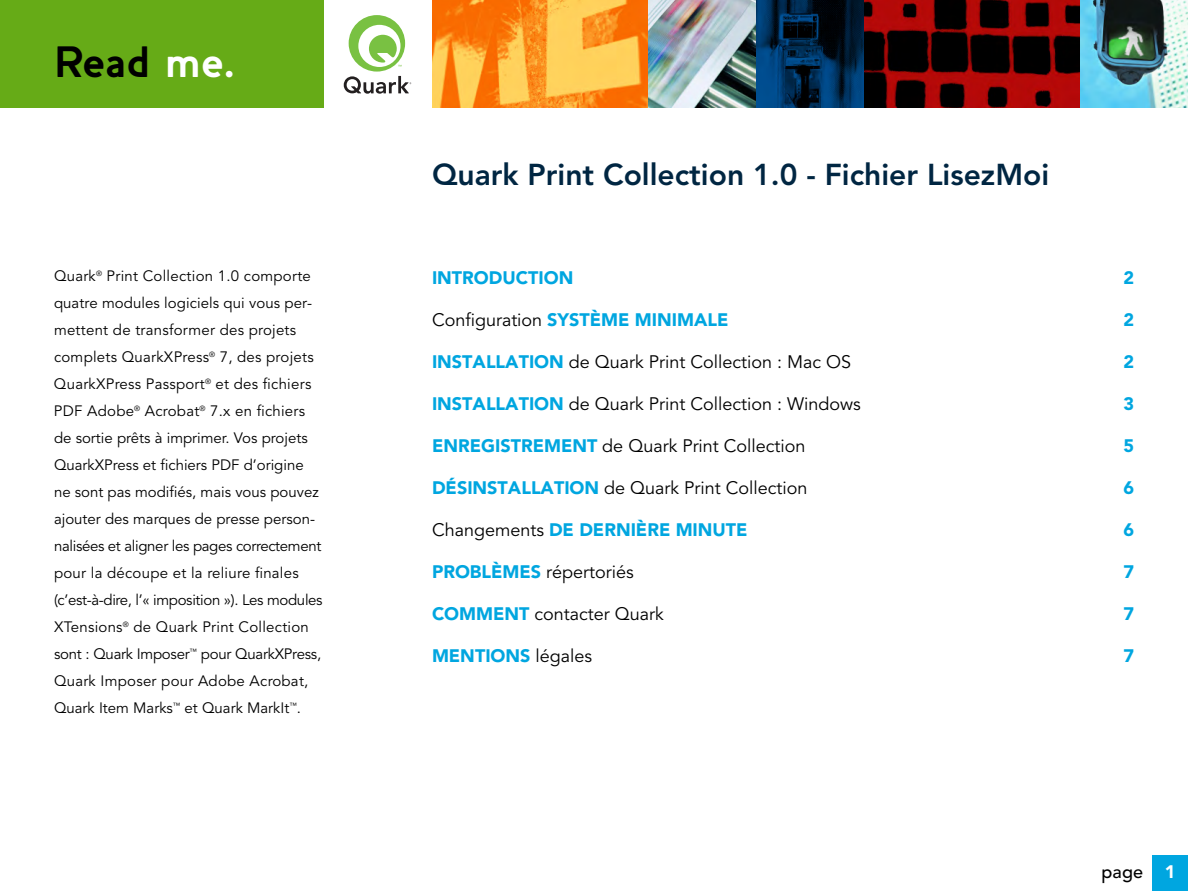
<style>
.page{position:relative;width:1188px;height:891px;background:#fff}
.page>*{position:absolute;margin:0;border:0;box-sizing:border-box;transform-origin:0 0}
.t1{font:700 45px "Houschka";letter-spacing:-.005em;color:#000}
.t2{font:800 30px "Avenir LT Std";color:#002642}
.t3{font:18px "Avenir LT Std";color:#000}
.t4{font:900 18px "Avenir LT Std";color:#00a6e0}
.t5{font:500 18px "Avenir LT Std";color:#000}
.t6{font:15px/27px "Avenir LT Std";color:#000}
.s1{color:#fff}
.s2{font-weight:400;color:#000}
.s3{font-weight:900;color:#00a6e0}
.s4{font-weight:900;color:#fff}
</style>
<div class="page">
<div style="left:1152px;top:855px;width:36px;height:36px;background:#00a6e0"></div>
<svg style="left:344px;top:15px;width:67px;height:79px"></svg>
<img style="left:648px;top:0;width:108px;height:108px">
<svg style="left:756px;top:0;width:108px;height:108px;background:#00284b"></svg>
<svg style="left:864px;top:0;width:216px;height:108px;background:#4e0303"></svg>
<img style="left:1080px;top:0;width:108px;height:108px">
<svg style="left:432px;top:0;width:216px;height:108px;background:#fba02f"></svg>
<div style="left:0;top:0;width:324px;height:108px;background:#66ab17"></div>
<h1 class="t1" style="left:54px;top:47px;width:182px">Read <span class="s1">me.</span></h1>
<p class="t6" style="left:54px;top:264px;width:270px">Quark<sup>®</sup> Print Collection 1.0 comporte quatre modules logiciels qui vous per&shy;mettent de transformer des projets complets QuarkXPress<sup>®</sup> 7, des projets QuarkXPress Passport<sup>®</sup> et des fichiers PDF Adobe<sup>®</sup> Acrobat<sup>®</sup> 7.x en fichiers de sortie prêts à imprimer. Vos projets QuarkXPress et fichiers PDF d’origine ne sont pas modifiés, mais vous pouvez ajouter des marques de presse person&shy;nalisées et aligner les pages correctement pour la découpe et la reliure finales (c’est-à-dire, l’« imposition »). Les modules XTensions<sup>®</sup> de Quark Print Collection sont : Quark Imposer<sup>™</sup> pour QuarkXPress, Quark Imposer pour Adobe Acrobat, Quark Item Marks<sup>™</sup> et Quark MarkIt<sup>™</sup>.</p>
<h2 class="t2" style="left:432px;top:162px;width:619px">Quark Print Collection 1.0 - Fichier LisezMoi</h2>
<p class="t4" style="left:432px;top:270px;width:143px">INTRODUCTION</p>
<p class="t4" style="left:1123px;top:270px;width:12px">2</p>
<p class="t4" style="left:432px;top:312px;width:298px"><span class="s2">Configuration</span> SYSTÈME MINIMALE</p>
<p class="t4" style="left:1123px;top:312px;width:12px">2</p>
<p class="t3" style="left:432px;top:354px;width:421px"><span class="s3">INSTALLATION</span> de Quark Print Collection : Mac OS</p>
<p class="t4" style="left:1123px;top:354px;width:12px">2</p>
<p class="t3" style="left:432px;top:396px;width:430px"><span class="s3">INSTALLATION</span> de Quark Print Collection : Windows</p>
<p class="t4" style="left:1123px;top:396px;width:12px">3</p>
<p class="t3" style="left:432px;top:438px;width:375px"><span class="s3">ENREGISTREMENT</span> de Quark Print Collection</p>
<p class="t4" style="left:1123px;top:438px;width:12px">5</p>
<p class="t3" style="left:432px;top:480px;width:377px"><span class="s3">DÉSINSTALLATION</span> de Quark Print Collection</p>
<p class="t4" style="left:1123px;top:480px;width:12px">6</p>
<p class="t4" style="left:432px;top:522px;width:317px"><span class="s2">Changements</span> DE DERNIÈRE MINUTE</p>
<p class="t4" style="left:1123px;top:522px;width:12px">6</p>
<p class="t3" style="left:432px;top:564px;width:203px"><span class="s3">PROBLÈMES</span> répertoriés</p>
<p class="t4" style="left:1123px;top:564px;width:12px">7</p>
<p class="t3" style="left:432px;top:606px;width:233px"><span class="s3">COMMENT</span> contacter Quark</p>
<p class="t4" style="left:1123px;top:606px;width:12px">7</p>
<p class="t4" style="left:432px;top:648px;width:162px">MENTIONS <span class="s2">légales</span></p>
<p class="t4" style="left:1123px;top:648px;width:12px">7</p>
<p class="t5" style="left:1102px;top:865px;width:75px">page <span class="s4">1</span></p>
</div>
